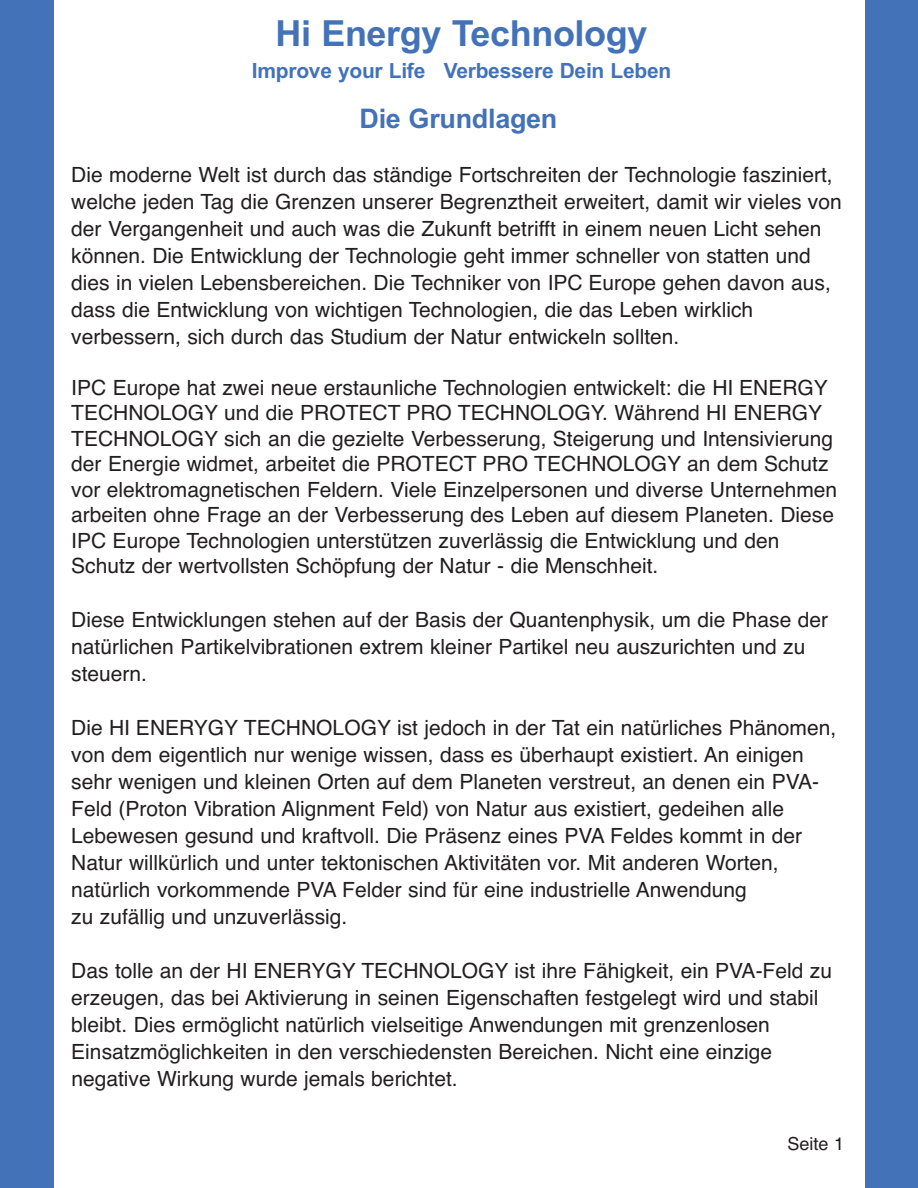
<style>
.page{position:relative;width:918px;height:1188px;background:#fff}
.page>*{position:absolute;margin:0;border:0;box-sizing:border-box;transform-origin:0 0}
.t1{font:700 36px "Arial";letter-spacing:-.01em;color:#4372b9}
.t2{font:700 27px "Arial";letter-spacing:-.01em;color:#4372b9}
.t3{font:21px/27px "Helvetica";color:#231f20}
.t4{font:700 21px "Arial";letter-spacing:-.01em;color:#4372b9}
.t5{font:18px "Helvetica";color:#231f20}
</style>
<div class="page">
<div style="left:0;top:0;width:54px;height:1188px;background:#4372b9"></div>
<div style="left:865px;top:0;width:53px;height:1188px;background:#4372b9"></div>
<h1 class="t1" style="left:276px;top:13px;width:373px">Hi Energy Technology</h1>
<p class="t4" style="left:252px;top:58px;width:421px">Improve your Life Verbessere Dein Leben</p>
<p class="t2" style="left:360px;top:103px;width:199px">Die Grundlagen</p>
<p class="t3" style="left:71px;top:161px;width:772px">Die moderne Welt ist durch das ständige Fortschreiten der Technologie fasziniert, welche jeden Tag die Grenzen unserer Begrenztheit erweitert, damit wir vieles von der Vergangenheit und auch was die Zukunft betrifft in einem neuen Licht sehen können. Die Entwicklung der Technologie geht immer schneller von statten und dies in vielen Lebensbereichen. Die Techniker von IPC Europe gehen davon aus, dass die Entwicklung von wichtigen Technologien, die das Leben wirklich verbessern, sich durch das Studium der Natur entwickeln sollten.</p>
<p class="t3" style="left:71px;top:375px;width:767px;line-height:25.5px">IPC Europe hat zwei neue erstaunliche Technologien entwickelt: die HI ENERGY TECHNOLOGY und die PROTECT PRO TECHNOLOGY. Während HI ENERGY TECHNOLOGY sich an die gezielte Verbesserung, Steigerung und Intensivierung der Energie widmet, arbeitet die PROTECT PRO TECHNOLOGY an dem Schutz vor elektromagnetischen Feldern. Viele Einzelpersonen und diverse Unternehmen arbeiten ohne Frage an der Verbesserung des Leben auf diesem Planeten. Diese IPC Europe Technologien unterstützen zuverlässig die Entwicklung und den Schutz der wertvollsten Schöpfung der Natur - die Menschheit.</p>
<p class="t3" style="left:71px;top:607px;width:759px">Diese Entwicklungen stehen auf der Basis der Quantenphysik, um die Phase der natürlichen Partikelvibrationen extrem kleiner Partikel neu auszurichten und zu steuern.</p>
<p class="t3" style="left:71px;top:715px;width:766px">Die HI ENERYGY TECHNOLOGY ist jedoch in der Tat ein natürliches Phänomen, von dem eigentlich nur wenige wissen, dass es überhaupt existiert. An einigen sehr wenigen und kleinen Orten auf dem Planeten verstreut, an denen ein PVA-Feld (Proton Vibration Alignment Feld) von Natur aus existiert, gedeihen alle Lebewesen gesund und kraftvoll. Die Präsenz eines PVA Feldes kommt in der Natur willkürlich und unter tektonischen Aktivitäten vor. Mit anderen Worten, natürlich vorkommende PVA Felder sind für eine industrielle Anwendung<br>zu zufällig und unzuverlässig.</p>
<p class="t3" style="left:71px;top:958px;width:762px">Das tolle an der HI ENERYGY TECHNOLOGY ist ihre Fähigkeit, ein PVA-Feld zu erzeugen, das bei Aktivierung in seinen Eigenschaften festgelegt wird und stabil bleibt. Dies ermöglicht natürlich vielseitige Anwendungen mit grenzenlosen Einsatzmöglichkeiten in den verschiedensten Bereichen. Nicht eine einzige negative Wirkung wurde jemals berichtet.</p>
<p class="t5" style="left:788px;top:1133px;width:58px">Seite 1</p>
</div>
